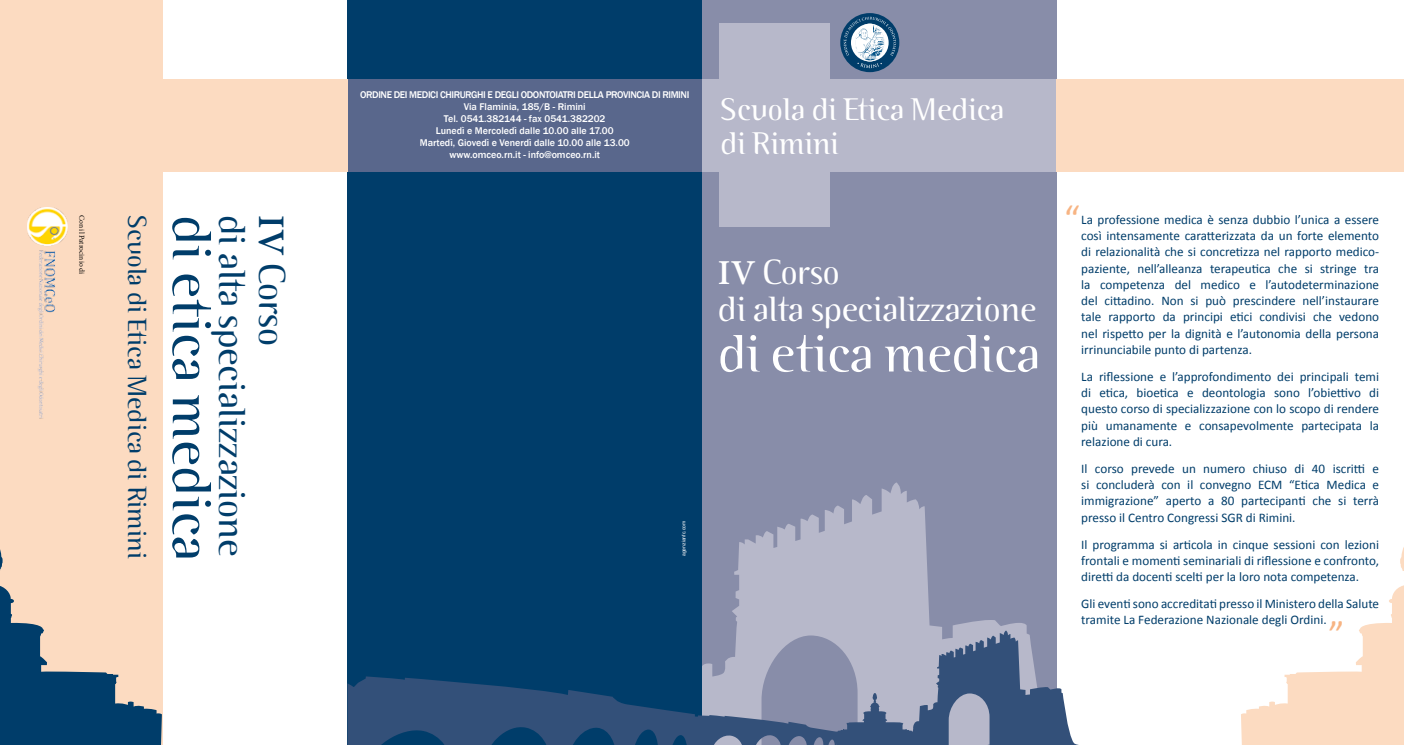
<style>
.page{position:relative;width:1404px;height:745px;background:#fff}
.page>*{position:absolute;margin:0;border:0;box-sizing:border-box;transform-origin:0 0}
.t1{font:300 55px "Binary ITC";letter-spacing:.01em;color:#003d6a}
.t2{font:300 52.5px "Binary ITC";color:#fff}
.t3{font:300 37.5px "Binary ITC";letter-spacing:-.02em;color:#003d6a}
.t4{font:37.5px "Calibri";color:#f7b483}
.t5{font:300 35px/37.5px "Binary ITC";letter-spacing:-.02em;color:#fff}
.t6{font:300 31.25px/33.8px "Binary ITC";color:#fff}
.t7{font:300 26.25px "Binary ITC";color:#003d6a}
.t8{font:13.12px/16.2px "Calibri";color:#003d6a;text-align:justify}
.t9{font:500 10px/12px "Franklin Gothic";letter-spacing:-.04em;color:#fff;text-align:center}
.t10{font:7.5px "Minion Pro";color:#000}
.t11{font:5px "Helvetica";color:#fff}
.s1{font-family:"Minion Pro";font-weight:600}
</style>
<div class="page">
<svg style="left:1241px;top:549px;width:162px;height:195px"></svg>
<div style="left:0;top:0;width:163px;height:744px;background:#fcdbc1"></div>
<div style="left:702px;top:0;width:354px;height:744px;background:#888da9"></div>
<div style="left:347px;top:0;width:355px;height:744px;background:#003d6a"></div>
<svg style="left:732px;top:482px;width:295px;height:148px;fill:#b7b8ca"></svg>
<div style="left:719px;top:23px;width:111px;height:204px;background:#b7b8ca"></div>
<div style="left:702px;top:79px;width:361px;height:93px;background:#b7b8ca"></div>
<div style="left:347px;top:79px;width:355px;height:93px;background:#59678c"></div>
<div style="left:1056px;top:79px;width:347px;height:93px;background:#fcdbc1"></div>
<div style="left:0;top:79px;width:347px;height:93px;background:#fcdbc1"></div>
<svg style="left:347px;top:630px;width:728px;height:114px"></svg>
<svg style="left:0;top:549px;width:162px;height:195px"></svg>
<img style="left:28px;top:207px;width:39px;height:212px">
<svg style="left:840px;top:13px;width:59px;height:59px"></svg>
<p class="t10" style="left:87px;top:215px;width:61px;rotate:90deg">Con il Patrocinio di</p>
<h3 class="t7" style="left:152px;top:215px;width:344px;rotate:90deg">Scuola di Etica Medica di Rimini</h3>
<h1 class="t1" style="left:224px;top:215px;width:347px;rotate:90deg">di etica medica</h1>
<h3 class="t3" style="left:254px;top:215px;width:343px;rotate:90deg">di alta specializzazione</h3>
<h3 class="t3" style="left:294px;top:215px;width:132px;rotate:90deg"><span class="s1">IV</span> Corso</h3>
<p class="t9" style="left:360px;top:89px;width:331px">Ordine dei Medici Chirurghi e degli Odontoiatri della Provincia di Rimini Via Flaminia, 185/B - Rimini<br>Tel. 0541.382144 - fax 0541.382202<br>Lunedì e Mercoledì dalle 10.00 alle 17.00<br>Martedì, Giovedì e Venerdì dalle 10.00 alle 13.00<br>www.omceo.rn.it - info@omceo.rn.it</p>
<p class="t11" style="left:679px;top:555px;width:37px;rotate:-90deg">agenzianfc.com</p>
<h3 class="t6" style="left:720px;top:93px;width:286px">Scuola di Etica Medica di Rimini</h3>
<h3 class="t5" style="left:718px;top:253px;width:320px"><span class="s1">IV</span> Corso<br>di alta specializzazione</h3>
<h2 class="t2" style="left:718px;top:322px;width:324px">di etica medica</h2>
<h3 class="t4" style="left:1079px;top:225px;width:17px;rotate:-180deg">”</h3>
<p class="t8" style="left:1081px;top:211px;width:299px">La professione medica è senza dubbio l’unica a essere così intensamente caratterizzata da un forte elemento di relazionalità che si concretizza nel rapporto medico&shy;paziente, nell’alleanza terapeutica che si stringe tra la competenza del medico e l’autodeterminazione del cittadino. Non si può prescindere nell’instaurare tale rapporto da principi etici condivisi che vedono nel rispetto per la dignità e l’autonomia della persona irrinunciabile punto di partenza.</p>
<p class="t8" style="left:1081px;top:368px;width:299px">La riflessione e l’approfondimento dei principali temi di etica, bioetica e deontologia sono l’obiettivo di questo corso di specializzazione con lo scopo di rendere più umanamente e consapevolmente partecipata la relazione di cura.</p>
<p class="t8" style="left:1081px;top:460px;width:299px">Il corso prevede un numero chiuso di 40 iscritti e si concluderà con il convegno ECM “Etica Medica e immigrazione” aperto a 80 partecipanti che si terrà presso il Centro Congressi SGR di Rimini.</p>
<p class="t8" style="left:1081px;top:535px;width:299px">Il programma si articola in cinque sessioni con lezioni frontali e momenti seminariali di riflessione e confronto, diretti da docenti scelti per la loro nota competenza.</p>
<p class="t8" style="left:1081px;top:595px;width:299px">Gli eventi sono accreditati presso il Ministero della Salute tramite La Federazione Nazionale degli Ordini.</p>
<h3 class="t4" style="left:1328px;top:610px;width:17px">”</h3>
</div>
